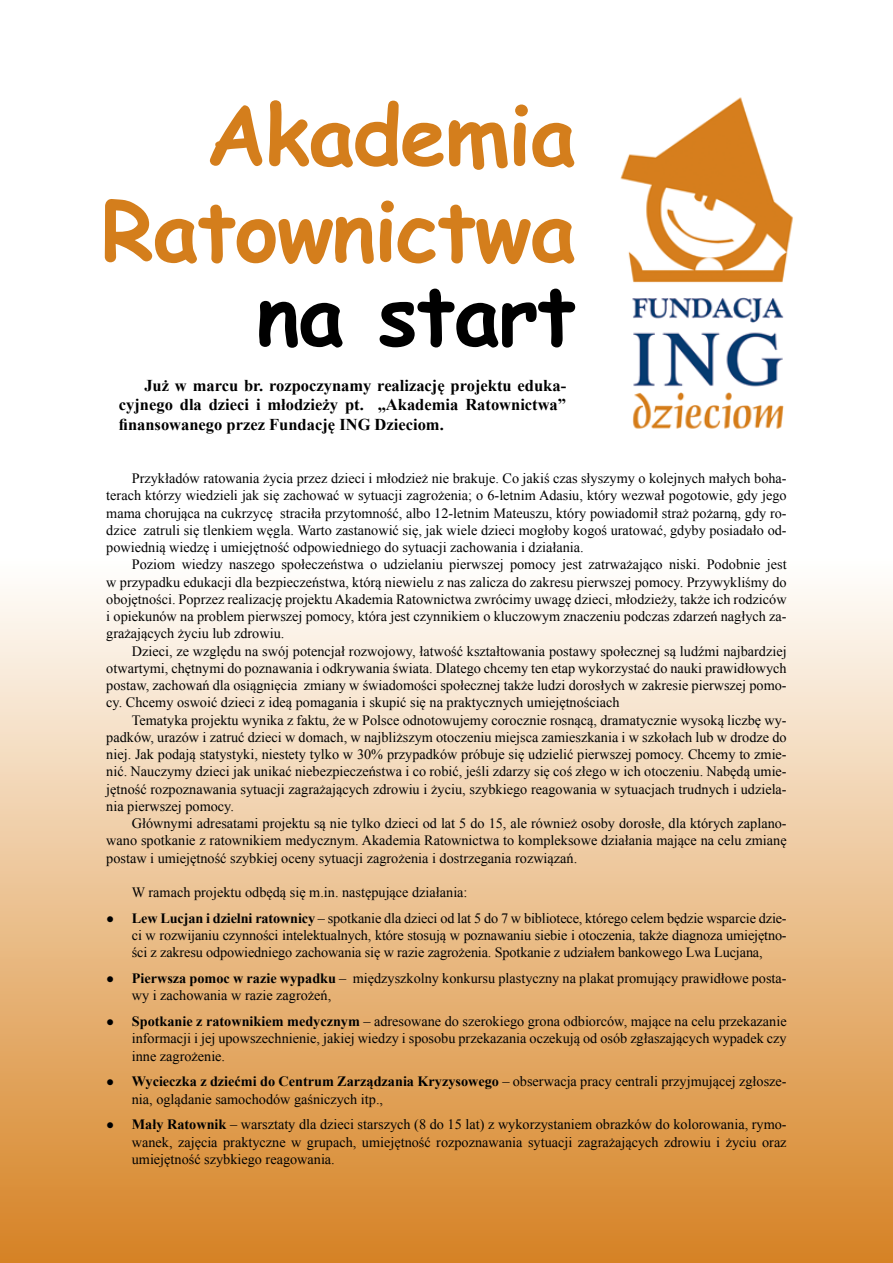
<style>
.page{position:relative;width:893px;height:1263px;background:#fff}
.page>*{position:absolute;margin:0;border:0;box-sizing:border-box;transform-origin:0 0}
.t1{font:700 82.5px/96px "Comic Sans MS";letter-spacing:-.015em;color:#d47e1c;text-align:right}
.t2{font:700 82.5px "Comic Sans MS";letter-spacing:-.015em;color:#000}
.t3{font:700 16.5px/19.5px "Times New Roman";color:#000;text-align:justify}
.t4{font:14.25px/17.2px "Times New Roman";color:#000;text-align:justify}
.s1{font-size:13.5px}
.s2{font-weight:700}
</style>
<div class="page">
<img style="left:620px;top:97px;width:173px;height:332px">
<div style="left:0;top:554px;width:893px;height:709px;background:linear-gradient(to bottom,#fff,#d68222)"></div>
<h1 class="t1" style="left:101px;top:84px;width:476px">Akademia<br>Ratownictwa</h1>
<h1 class="t2" style="left:256px;top:254px;width:321px">na start</h1>
<p class="t3" style="left:119px;top:375px;width:449px;text-indent:26px">Już w marcu br. rozpoczynamy realizację projektu eduka&shy;cyjnego dla dzieci i młodzieży pt. „Akademia Ratownictwa” finansowanego przez Fundację ING Dzieciom.</p>
<p class="t4" style="left:106px;top:469px;width:682px;text-indent:26px">Przykładów ratowania życia przez dzieci i młodzież nie brakuje. Co jakiś czas słyszymy o kolejnych małych boha&shy;terach którzy wiedzieli jak się zachować w sytuacji zagrożenia; o 6-letnim Adasiu, który wezwał pogotowie, gdy jego mama chorująca na cukrzycę straciła przytomność, albo 12-letnim Mateuszu, który powiadomił straż pożarną, gdy ro&shy;dzice zatruli się tlenkiem węgla. Warto zastanowić się, jak wiele dzieci mogłoby kogoś uratować, gdyby posiadało od&shy;powiednią wiedzę i umiejętność odpowiedniego do sytuacji zachowania i działania.</p>
<p class="t4" style="left:106px;top:555px;width:682px;text-indent:26px">Poziom wiedzy naszego społeczeństwa o udzielaniu pierwszej pomocy jest zatrważająco niski. Podobnie jest w przypadku edukacji dla bezpieczeństwa, którą niewielu z nas zalicza do zakresu pierwszej pomocy. Przywykliśmy do obojętności. Poprzez realizację projektu Akademia Ratownictwa zwrócimy uwagę dzieci, młodzieży, także ich rodziców i opiekunów na problem pierwszej pomocy, która jest czynnikiem o kluczowym znaczeniu podczas zdarzeń nagłych za&shy;grażających życiu lub zdrowiu.</p>
<p class="t4" style="left:106px;top:642px;width:682px;text-indent:26px">Dzieci, ze względu na swój potencjał rozwojowy, łatwość kształtowania postawy społecznej są ludźmi najbardziej otwartymi, chętnymi do poznawania i odkrywania świata. Dlatego chcemy ten etap wykorzystać do nauki prawidłowych postaw, zachowań dla osiągnięcia zmiany w świadomości społecznej także ludzi dorosłych w zakresie pierwszej pomo&shy;cy. Chcemy oswoić dzieci z ideą pomagania i skupić się na praktycznych umiejętnościach</p>
<p class="t4" style="left:106px;top:711px;width:682px;text-indent:26px">Tematyka projektu wynika z faktu, że w Polsce odnotowujemy corocznie rosnącą, dramatycznie wysoką liczbę wy&shy;padków, urazów i zatruć dzieci w domach, w najbliższym otoczeniu miejsca zamieszkania i w szkołach lub w drodze do niej. Jak podają statystyki, niestety tylko w 30% przypadków próbuje się udzielić pierwszej pomocy. Chcemy to zmie&shy;nić. Nauczymy dzieci jak unikać niebezpieczeństwa i co robić, jeśli zdarzy się coś złego w ich otoczeniu. Nabędą umie&shy;jętność rozpoznawania sytuacji zagrażających zdrowiu i życiu, szybkiego reagowania w sytuacjach trudnych i udziela&shy;nia pierwszej pomocy.</p>
<p class="t4" style="left:106px;top:814px;width:682px;text-indent:26px">Głównymi adresatami projektu są nie tylko dzieci od lat 5 do 15, ale również osoby dorosłe, dla których zaplano&shy;wano spotkanie z ratownikiem medycznym. Akademia Ratownictwa to kompleksowe działania mające na celu zmianę postaw i umiejętność szybkiej oceny sytuacji zagrożenia i dostrzegania rozwiązań.</p>
<p class="t4" style="left:132px;top:883px;width:337px">W ramach projektu odbędą się m.in. następujące działania:</p>
<p class="t4" style="left:132px;top:909px;width:656px;text-indent:-26px"><span class="s1">●</span> <span class="s2">Lew Lucjan i dzielni ratownicy</span> – spotkanie dla dzieci od lat 5 do 7 w bibliotece, którego celem będzie wsparcie dzie&shy;ci w rozwijaniu czynności intelektualnych, które stosują w poznawaniu siebie i otoczenia, także diagnoza umiejętno&shy;ści z zakresu odpowiedniego zachowania się w razie zagrożenia. Spotkanie z udziałem bankowego Lwa Lucjana,</p>
<p class="t4" style="left:132px;top:969px;width:656px;text-indent:-26px"><span class="s1">●</span> <span class="s2">Pierwsza pomoc w razie wypadku</span> – międzyszkolny konkursu plastyczny na plakat promujący prawidłowe posta&shy;wy i zachowania w razie zagrożeń,</p>
<p class="t4" style="left:132px;top:1012px;width:656px;text-indent:-26px"><span class="s1">●</span> <span class="s2">Spotkanie z ratownikiem medycznym</span> – adresowane do szerokiego grona odbiorców, mające na celu przekazanie informacji i jej upowszechnienie, jakiej wiedzy i sposobu przekazania oczekują od osób zgłaszających wypadek czy inne zagrożenie.</p>
<p class="t4" style="left:132px;top:1072px;width:656px;text-indent:-26px"><span class="s1">●</span> <span class="s2">Wycieczka z dziećmi do Centrum Zarządzania Kryzysowego</span> – obserwacja pracy centrali przyjmującej zgłosze&shy;nia, oglądanie samochodów gaśniczych itp.,</p>
<p class="t4" style="left:132px;top:1115px;width:656px;text-indent:-26px"><span class="s1">●</span> <span class="s2">Mały Ratownik</span> – warsztaty dla dzieci starszych (8 do 15 lat) z wykorzystaniem obrazków do kolorowania, rymo&shy;wanek, zajęcia praktyczne w grupach, umiejętność rozpoznawania sytuacji zagrażających zdrowiu i życiu oraz umiejętność szybkiego reagowania.</p>
</div>
